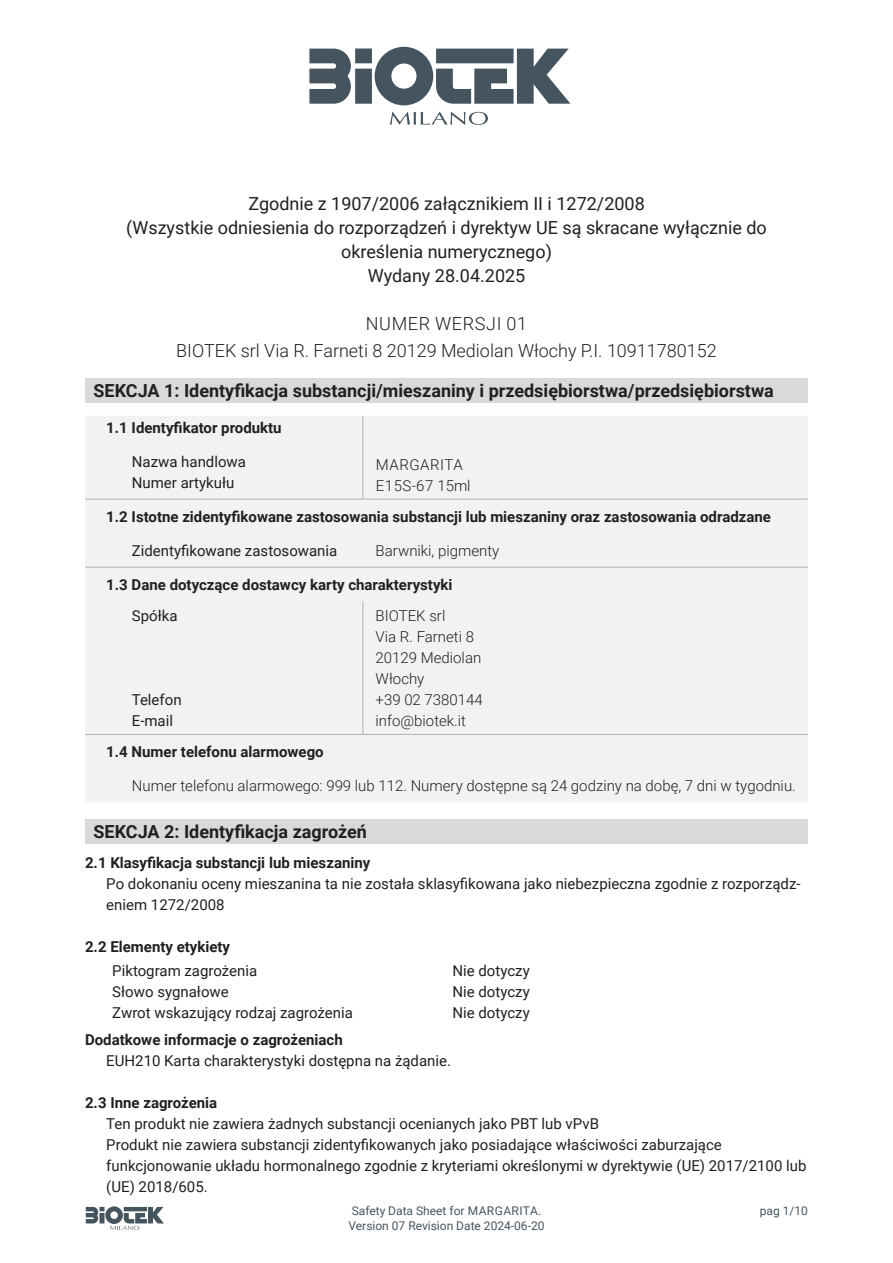
<style>
.page{position:relative;width:893px;height:1263px;background:#fff}
.page>*{position:absolute;margin:0;border:0;box-sizing:border-box;transform-origin:0 0}
.t1{font:18px/24px "Roboto";color:#231f20;text-align:center}
.t2{font:700 18px "Roboto";color:#231f20}
.t3{font:300 18px "Roboto";color:#231f20}
.t4{font:300 18px "Roboto";letter-spacing:.035em;color:#231f20}
.t5{font:15px/21px "Roboto";color:#231f20}
.t6{font:700 15px "Roboto";color:#231f20}
.t7{font:300 15px/21px "Roboto";color:#231f20}
.t8{font:300 15px "Roboto";letter-spacing:.035em;color:#231f20}
.t9{font:12px/14.4px "Roboto";color:#45555f}
</style>
<div class="page">
<svg style="left:86px;top:1206px;width:78px;height:24px"></svg>
<svg style="left:309px;top:47px;width:261px;height:58px"></svg>
<svg style="left:390px;top:112px;width:98px;height:13px"></svg>
<div style="left:85px;top:378px;width:723px;height:24px;background:#d9d9d9"></div>
<div style="left:85px;top:416px;width:723px;height:386px;background:#f2f2f2"></div>
<div style="left:85px;top:601px;width:723px;height:133px;background:#f2f2f2"></div>
<hr style="left:363px;top:416px;width:1px;height:34px;background:#b3b3b3">
<hr style="left:363px;top:450px;width:1px;height:49px;background:#b3b3b3">
<hr style="left:85px;top:499px;width:278px;height:1px;background:#b3b3b3">
<hr style="left:363px;top:499px;width:445px;height:1px;background:#b3b3b3">
<hr style="left:85px;top:567px;width:278px;height:1px;background:#b3b3b3">
<hr style="left:363px;top:567px;width:445px;height:1px;background:#b3b3b3">
<hr style="left:363px;top:601px;width:1px;height:133px;background:#b3b3b3">
<hr style="left:85px;top:734px;width:278px;height:1px;background:#b3b3b3">
<hr style="left:363px;top:734px;width:445px;height:1px;background:#b3b3b3">
<div style="left:85px;top:819px;width:723px;height:24px;background:#d9d9d9"></div>
<p class="t1" style="left:248px;top:190px;width:398px">Zgodnie z 1907/2006 załącznikiem II i 1272/2008</p>
<p class="t1" style="left:126px;top:214px;width:642px">(Wszystkie odniesienia do rozporządzeń i dyrektyw UE są skracane wyłącznie do określenia numerycznego)</p>
<p class="t1" style="left:368px;top:262px;width:159px">Wydany 28.04.2025</p>
<p class="t4" style="left:366px;top:311px;width:163px">NUMER WERSJI 01</p>
<p class="t3" style="left:176px;top:338px;width:542px">BIOTEK srl Via R. Farneti 8 20129 Mediolan Włochy P.I. 10911780152</p>
<p class="t2" style="left:94px;top:378px;width:682px">SEKCJA 1: Identyfikacja substancji/mieszaniny i przedsiębiorstwa/przedsiębiorstwa</p>
<p class="t6" style="left:106px;top:417px;width:177px">1.1 Identyfikator produktu</p>
<p class="t5" style="left:132px;top:451px;width:116px">Nazwa handlowa</p>
<p class="t5" style="left:132px;top:472px;width:104px">Numer artykułu</p>
<p class="t8" style="left:376px;top:454px;width:88px">MARGARITA</p>
<p class="t8" style="left:376px;top:475px;width:96px">E15S-67 15ml</p>
<p class="t6" style="left:106px;top:506px;width:666px">1.2 Istotne zidentyfikowane zastosowania substancji lub mieszaniny oraz zastosowania odradzane</p>
<p class="t5" style="left:132px;top:539px;width:207px">Zidentyfikowane zastosowania</p>
<p class="t7" style="left:376px;top:539px;width:125px">Barwniki, pigmenty</p>
<p class="t6" style="left:106px;top:574px;width:348px">1.3 Dane dotyczące dostawcy karty charakterystyki</p>
<p class="t5" style="left:132px;top:604px;width:47px">Spółka</p>
<p class="t7" style="left:376px;top:604px;width:71px">BIOTEK srl</p>
<p class="t7" style="left:376px;top:625px;width:100px">Via R. Farneti 8</p>
<p class="t7" style="left:376px;top:646px;width:107px">20129 Mediolan</p>
<p class="t7" style="left:376px;top:667px;width:109px">Włochy<br>+39 02 7380144</p>
<p class="t7" style="left:376px;top:709px;width:92px">info@biotek.it</p>
<p class="t5" style="left:132px;top:688px;width:51px">Telefon</p>
<p class="t5" style="left:132px;top:709px;width:43px">E-mail</p>
<p class="t6" style="left:106px;top:741px;width:219px">1.4 Numer telefonu alarmowego</p>
<p class="t7" style="left:132px;top:775px;width:665px">Numer telefonu alarmowego: 999 lub 112. Numery dostępne są 24 godziny na dobę, 7 dni w tygodniu.</p>
<p class="t2" style="left:94px;top:819px;width:275px">SEKCJA 2: Identyfikacja zagrożeń</p>
<p class="t6" style="left:85px;top:852px;width:287px">2.1 Klasyfikacja substancji lub mieszaniny</p>
<p class="t5" style="left:106px;top:873px;width:696px">Po dokonaniu oceny mieszanina ta nie została sklasyfikowana jako niebezpieczna zgodnie z rozporządz&shy;eniem 1272/2008</p>
<p class="t6" style="left:85px;top:936px;width:147px">2.2 Elementy etykiety</p>
<p class="t5" style="left:112px;top:960px;width:146px">Piktogram zagrożenia</p>
<p class="t5" style="left:112px;top:981px;width:118px">Słowo sygnałowe</p>
<p class="t5" style="left:112px;top:1002px;width:242px">Zwrot wskazujący rodzaj zagrożenia</p>
<p class="t5" style="left:452px;top:960px;width:79px">Nie dotyczy</p>
<p class="t5" style="left:452px;top:981px;width:79px">Nie dotyczy</p>
<p class="t5" style="left:452px;top:1002px;width:79px">Nie dotyczy</p>
<p class="t6" style="left:85px;top:1029px;width:259px">Dodatkowe informacje o zagrożeniach</p>
<p class="t5" style="left:106px;top:1049px;width:346px">EUH210 Karta charakterystyki dostępna na żądanie.</p>
<p class="t6" style="left:85px;top:1092px;width:134px">2.3 Inne zagrożenia</p>
<p class="t5" style="left:106px;top:1112px;width:494px">Ten produkt nie zawiera żadnych substancji ocenianych jako PBT lub vPvB</p>
<p class="t5" style="left:106px;top:1133px;width:702px">Produkt nie zawiera substancji zidentyfikowanych jako posiadające właściwości zaburzające funkcjonowanie układu hormonalnego zgodnie z kryteriami określonymi w dyrektywie (UE) 2017/2100 lub (UE) 2018/605.</p>
<p class="t9" style="left:349px;top:1203px;width:197px">Safety Data Sheet for MARGARITA.<br>Version 07 Revision Date 2024-06-20</p>
<p class="t9" style="left:760px;top:1203px;width:50px">pag 1/10</p>
</div>
